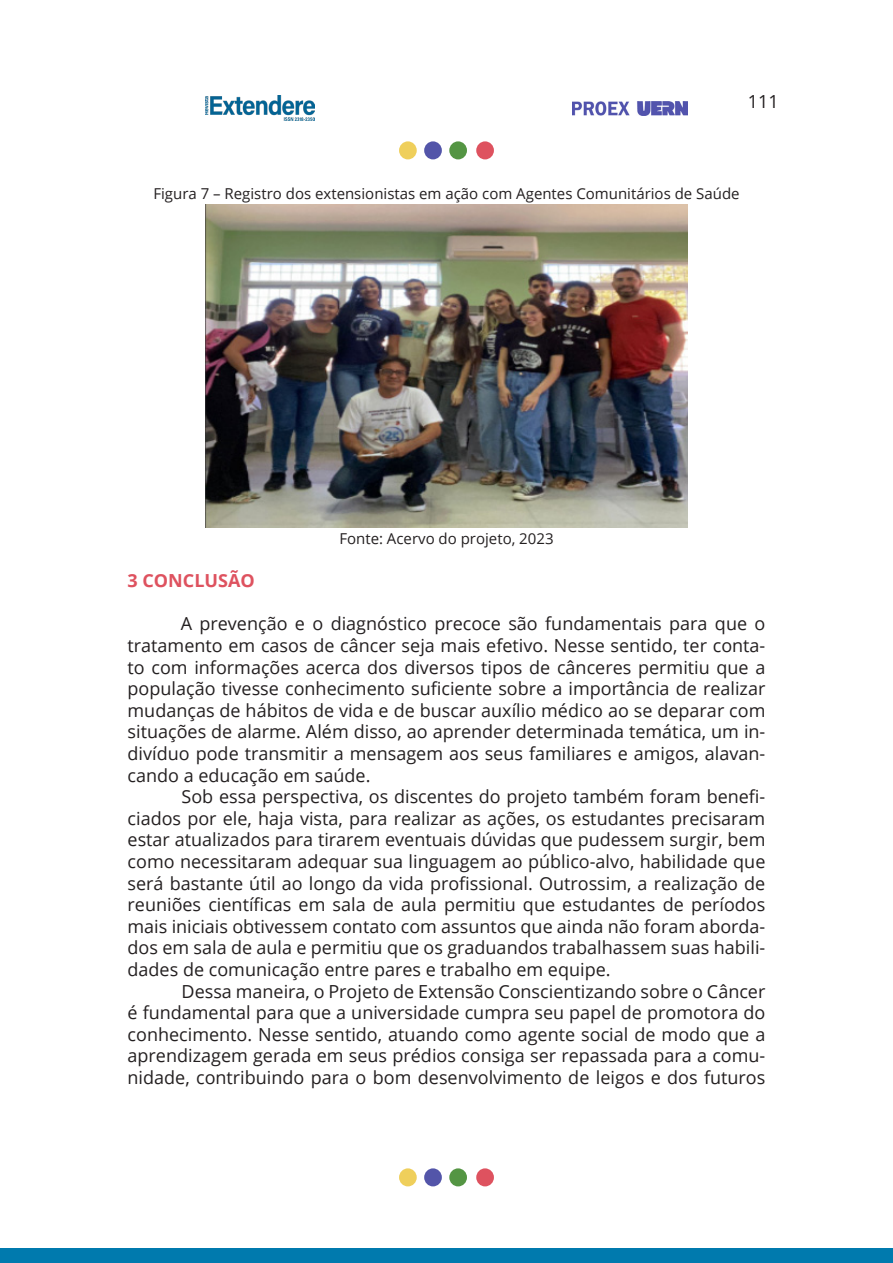
<style>
.page{position:relative;width:893px;height:1263px;background:#fff}
.page>*{position:absolute;margin:0;border:0;box-sizing:border-box;transform-origin:0 0}
.Parágrafo_básico_-_cópia{font:18px/21.6px "Open Sans";color:#231f20;text-align:justify}
.subtitulos2{font:700 18px "Open Sans";color:#de525f}
.figuras{font:15px "Open Sans";color:#231f20}
</style>
<div class="page">
<img style="left:206px;top:96px;width:109px;height:24px">
<img style="left:572px;top:101px;width:115px;height:14px">
<div style="left:399px;top:141px;width:18px;height:18px;background:#efcf5b;border-radius:50%"></div>
<div style="left:424px;top:141px;width:18px;height:18px;background:#5355a9;border-radius:50%"></div>
<div style="left:449px;top:141px;width:18px;height:18px;background:#549543;border-radius:50%"></div>
<div style="left:476px;top:141px;width:18px;height:18px;background:#de525f;border-radius:50%"></div>
<div style="left:399px;top:1168px;width:18px;height:18px;background:#efcf5b;border-radius:50%"></div>
<div style="left:424px;top:1168px;width:18px;height:18px;background:#5355a9;border-radius:50%"></div>
<div style="left:449px;top:1168px;width:18px;height:18px;background:#549543;border-radius:50%"></div>
<div style="left:476px;top:1168px;width:18px;height:18px;background:#de525f;border-radius:50%"></div>
<div style="left:0;top:1249px;width:893px;height:14px;background:#007aae"></div>
<img style="left:206px;top:204px;width:481px;height:323px">
<p class="Parágrafo_básico_-_cópia" style="left:748px;top:90px;width:32px">111</p>
<p class="figuras" style="left:153px;top:183px;width:588px">Figura 7 – Registro dos extensionistas em ação com Agentes Comunitários de Saúde</p>
<p class="figuras" style="left:339px;top:528px;width:216px">Fonte: Acervo do projeto, 2023</p>
<p class="subtitulos2" style="left:128px;top:568px;width:129px">3 CONCLUSÃO</p>
<p class="Parágrafo_básico_-_cópia" style="left:128px;top:612px;width:639px;text-indent:53px">A prevenção e o diagnóstico precoce são fundamentais para que o tratamento em casos de câncer seja mais efetivo. Nesse sentido, ter conta&shy;to com informações acerca dos diversos tipos de cânceres permitiu que a população tivesse conhecimento suficiente sobre a importância de realizar mudanças de hábitos de vida e de buscar auxílio médico ao se deparar com situações de alarme. Além disso, ao aprender determinada temática, um in&shy;divíduo pode transmitir a mensagem aos seus familiares e amigos, alavan&shy;cando a educação em saúde.</p>
<p class="Parágrafo_básico_-_cópia" style="left:128px;top:785px;width:639px;text-indent:54px">Sob essa perspectiva, os discentes do projeto também foram benefi&shy;ciados por ele, haja vista, para realizar as ações, os estudantes precisaram estar atualizados para tirarem eventuais dúvidas que pudessem surgir, bem como necessitaram adequar sua linguagem ao público-alvo, habilidade que será bastante útil ao longo da vida profissional. Outrossim, a realização de reuniões científicas em sala de aula permitiu que estudantes de períodos mais iniciais obtivessem contato com assuntos que ainda não foram aborda&shy;dos em sala de aula e permitiu que os graduandos trabalhassem suas habili&shy;dades de comunicação entre pares e trabalho em equipe.</p>
<p class="Parágrafo_básico_-_cópia" style="left:128px;top:980px;width:639px;text-indent:54px">Dessa maneira, o Projeto de Extensão Conscientizando sobre o Câncer é fundamental para que a universidade cumpra seu papel de promotora do conhecimento. Nesse sentido, atuando como agente social de modo que a aprendizagem gerada em seus prédios consiga ser repassada para a comu&shy;nidade, contribuindo para o bom desenvolvimento de leigos e dos futuros</p>
</div>
